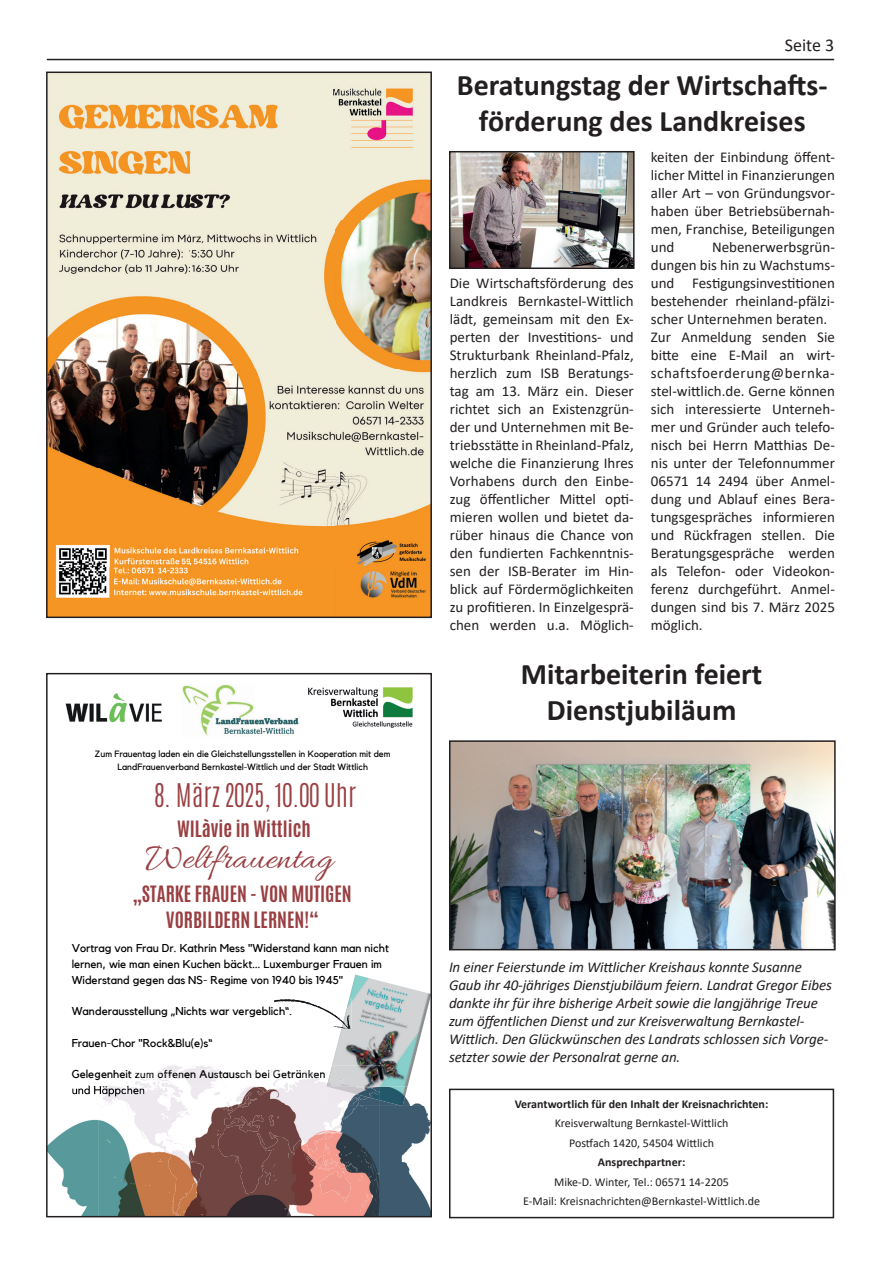
<style>
.page{position:relative;width:881px;height:1263px;background:#fff}
.page>*{position:absolute;margin:0;border:0;box-sizing:border-box;transform-origin:0 0}
.t1{font:36.6px "Allura";color:#993f42}
.t2{font:700 30px/36px "Calibri";color:#231f20;text-align:center}
.t3{font:300 27.3px "Antonio";color:#993f42}
.t4{font:700 18.75px/26px "Antonio";color:#993f42;text-align:center}
.t5{font:18px "Calibri";color:#231f20}
.t6{font:15px/18px "Calibri";color:#231f20;text-align:justify}
.t7{font:italic 15px/18px "Calibri";letter-spacing:-.01em;color:#231f20}
.t8{font:12px/19.5px "Calibri";color:#231f20;text-align:center}
.t9{font:700 12px "Calibri";color:#231f20}
.t10{font:11.4px/15.8px "Kollektif";color:#000001}
.t11{font:9.15px/12.6px "Kollektif";color:#000001;text-align:center}
</style>
<div class="page">
<hr style="left:47px;top:59px;width:786px;height:1px;background:#231f20">
<img style="left:49px;top:75px;width:380px;height:540px">
<div style="left:46px;top:72px;width:386px;height:546px;border:2px solid #231f20"></div>
<img style="left:308px;top:687px;width:105px;height:41px">
<svg style="left:65px;top:693px;width:97px;height:30px"></svg>
<img style="left:182px;top:685px;width:117px;height:51px">
<svg style="left:49px;top:974px;width:380px;height:240px"></svg>
<div style="left:46px;top:673px;width:386px;height:544px;border:2px solid #231f20"></div>
<img style="left:452px;top:743px;width:380px;height:204px">
<div style="left:449px;top:740px;width:386px;height:210px;border:2px solid #231f20"></div>
<img style="left:452px;top:154px;width:179px;height:112px">
<div style="left:449px;top:151px;width:185px;height:118px;border:2px solid #231f20"></div>
<div style="left:449px;top:1089px;width:384px;height:129px;border:2px solid #231f20"></div>
<p class="t11" style="left:95px;top:748px;width:297px">Zum Frauentag laden ein die Gleichstellungsstellen in Kooperation mit dem<br>LandFrauenverband Bernkastel-Wittlich und der Stadt Wittlich</p>
<h3 class="t3" style="left:154px;top:775px;width:203px">8. März 2025, 10.00 Uhr</h3>
<p class="t4" style="left:177px;top:816px;width:135px">WILàvie in Wittlich</p>
<h1 class="t1" style="left:145px;top:838px;width:189px">Weltfrauentag</h1>
<p class="t4" style="left:133px;top:881px;width:220px">„STARKE FRAUEN - VON MUTIGEN<br>VORBILDERN LERNEN!“</p>
<p class="t10" style="left:72px;top:941px;width:318px">Vortrag von Frau Dr. Kathrin Mess "Widerstand kann man nicht lernen, wie man einen Kuchen bäckt... Luxemburger Frauen im<br>Widerstand gegen das NS- Regime von 1940 bis 1945"</p>
<p class="t10" style="left:72px;top:1003px;width:222px">Wanderausstellung „Nichts war vergeblich“.</p>
<p class="t10" style="left:72px;top:1035px;width:142px">Frauen-Chor "Rock&amp;Blu(e)s“</p>
<p class="t10" style="left:72px;top:1066px;width:255px">Gelegenheit zum offenen Austausch bei Getränken</p>
<p class="t10" style="left:127px;top:1082px;width:8px">h</p>
<p class="t5" style="left:784px;top:33px;width:51px">Seite 3</p>
<h2 class="t2" style="left:456px;top:66px;width:372px">Beratungstag der Wirtschafts&shy;förderung des Landkreises</h2>
<p class="t6" style="left:449px;top:274px;width:185px">Die Wirtschaftsförderung des Landkreis Bernkastel-Wittlich lädt, gemeinsam mit den Ex&shy;perten der Investitions- und Strukturbank Rheinland-Pfalz, herzlich zum ISB Beratungs&shy;tag am 13. März ein. Dieser richtet sich an Existenzgrün&shy;der und Unternehmen mit Be&shy;triebsstätte in Rheinland-Pfalz, welche die Finanzierung Ihres Vorhabens durch den Einbe&shy;zug öffentlicher Mittel opti&shy;mieren wollen und bietet da&shy;rüber hinaus die Chance von den fundierten Fachkenntnis&shy;sen der ISB-Berater im Hin&shy;blick auf Fördermöglichkeiten zu profitieren. In Einzelgesprä&shy;chen werden u.a. Möglich-</p>
<p class="t6" style="left:650px;top:148px;width:185px">keiten der Einbindung öffent&shy;licher Mittel in Finanzierungen aller Art – von Gründungsvor&shy;haben über Betriebsübernah&shy;men, Franchise, Beteiligungen und</p>
<p class="t6" style="left:650px;top:238px;width:185px;text-align:left;text-indent:61px">Nebenerwerbsgrün&shy;dungen bis hin zu Wachstums&shy;und Festigungsinvestitionen bestehender rheinland-pfälzi&shy;scher Unternehmen beraten.<br>Zur Anmeldung senden Sie bitte eine E-Mail an wirt&shy;schaftsfoerderung@bernka&shy;stel-wittlich.de. Gerne können sich interessierte Unterneh&shy;mer und Gründer auch telefo&shy;nisch bei Herrn Matthias De&shy;nis unter der Telefonnummer<br>06571 14 2494 über Anmel&shy;dung und Ablauf eines Bera&shy;tungsgespräches informieren und Rückfragen stellen. Die<br>Beratungsgespräche werden als Telefon- oder Videokon&shy;ferenz durchgeführt. Anmel&shy;dungen sind bis 7. März 2025 möglich.</p>
<h2 class="t2" style="left:520px;top:656px;width:243px">Mitarbeiterin feiert<br>Dienstjubiläum</h2>
<p class="t7" style="left:449px;top:957px;width:384px">In einer Feierstunde im Wittlicher Kreishaus konnte Susanne Gaub ihr 40-jähriges Dienstjubiläum feiern. Landrat Gregor Eibes dankte ihr für ihre bisherige Arbeit sowie die langjährige Treue zum öffentlichen Dienst und zur Kreisverwaltung Bernkastel-Wittlich. Den Glückwünschen des Landrats schlossen sich Vorge&shy;setzter sowie der Personalrat gerne an.</p>
<p class="t9" style="left:514px;top:1095px;width:255px">Verantwortlich für den Inhalt der Kreisnachrichten:</p>
<p class="t8" style="left:554px;top:1113px;width:175px">Kreisverwaltung Bernkastel-Wittlich<br>Postfach 1420, 54504 Wittlich</p>
<p class="t9" style="left:597px;top:1154px;width:89px">Ansprechpartner:</p>
<p class="t8" style="left:523px;top:1171px;width:238px">Mike-D. Winter, Tel.: 06571 14-2205<br>E-Mail: Kreisnachrichten@Bernkastel-Wittlich.de</p>
</div>
